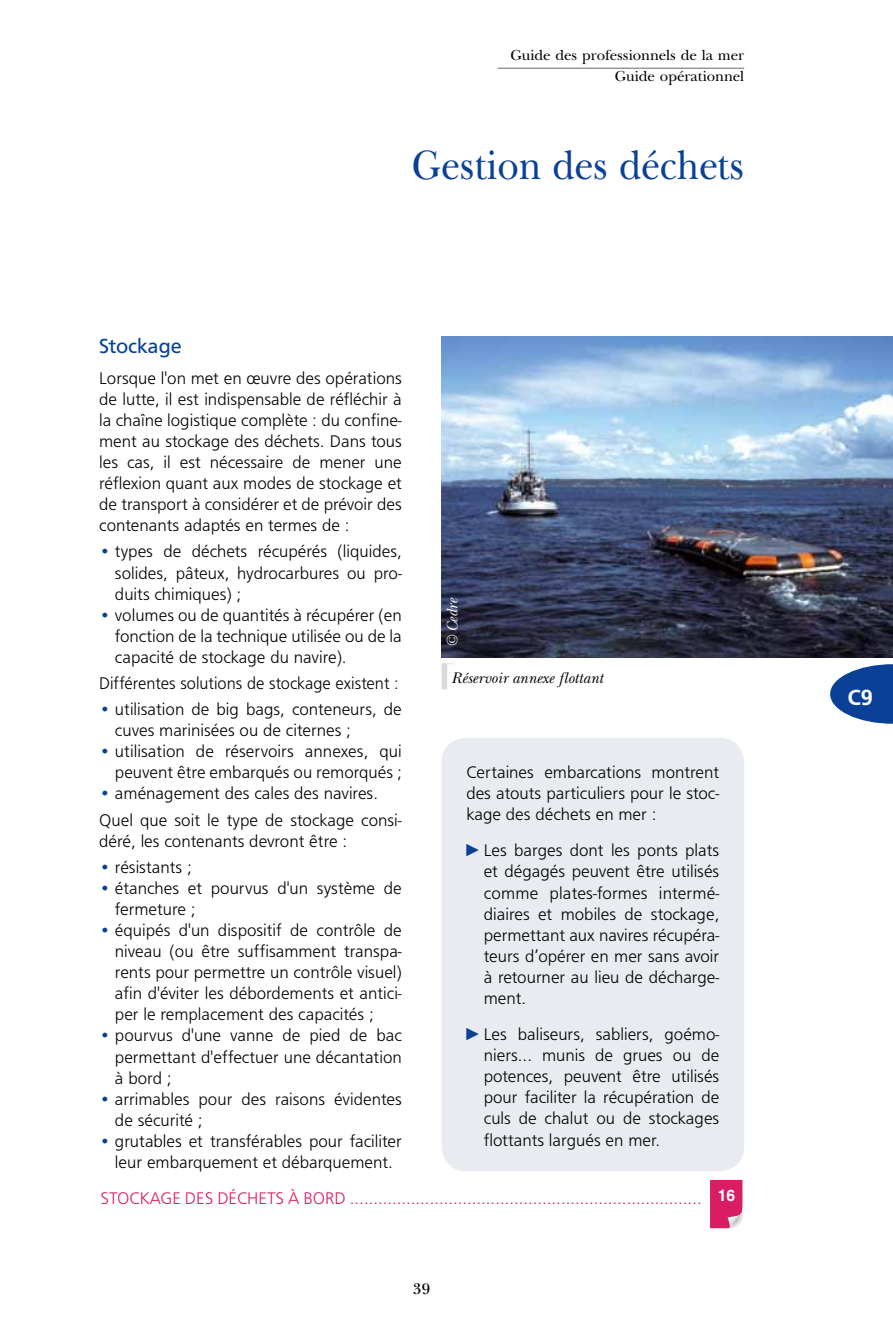
<style>
.page{position:relative;width:893px;height:1340px;background:#fff}
.page>*{position:absolute;margin:0;border:0;box-sizing:border-box;transform-origin:0 0}
.t1{font:42px "New Basker Itc T Roma";color:#0a4197;scale:.9 1}
.t2{font:500 22.75px "Frutus T";color:#fff}
.t3{font:21px "Frutus T";letter-spacing:-.015em;color:#0a4197}
.t4{font:17.5px/21.2px "Frutus T Ligh";color:#000;text-align:justify}
.t5{font:17.5px "Frutus T Ligh";color:#d91c63}
.t6{font:italic 15.75px "New Basker Itc T";color:#000;scale:.95 1}
.t7{font:italic 15.75px "New Basker Itc T";color:#fff;scale:.95 1}
.t8{font:600 15.75px "New Basker Itc T";color:#000}
.t9{font:14.88px/20.7px "New Basker Itc T Roma";color:#000;text-align:right}
.s1{color:#0a4197}
.s2{font-family:"Arial Narrow";color:#0a4197}
</style>
<div class="page">
<hr style="left:498px;top:68px;width:246px;height:1px;background:#68676c">
<svg style="left:710px;top:1179px;width:34px;height:50px;background:#dc427c"></svg>
<div style="left:441px;top:738px;width:303px;height:433px;background:#e8ebef;border-radius:25px"></div>
<img style="left:441px;top:336px;width:451px;height:321px">
<svg style="left:830px;top:664px;width:62px;height:59px"></svg>
<hr style="left:442px;top:663px;width:4px;height:26px;background:#d8dbdc">
<p class="t9" style="left:510px;top:45px;width:235px">Guide des professionnels de la mer<br>Guide opérationnel</p>
<h1 class="t1" style="left:412px;top:141px;width:371px">Gestion des déchets</h1>
<p class="t3" style="left:99px;top:334px;width:84px">Stockage</p>
<p class="t4" style="left:99px;top:367px;width:304px">Lorsque l'on met en œuvre des opérations de lutte, il est indispensable de réfléchir à la chaîne logistique complète : du confine&shy;ment au stockage des déchets. Dans tous les cas, il est nécessaire de mener une réflexion quant aux modes de stockage et de transport à considérer et de prévoir des contenants adaptés en termes de :</p>
<p class="t4" style="left:115px;top:541px;width:288px;text-indent:-16px"><span class="s1">•</span> types de déchets récupérés (liquides, solides, pâteux, hydrocarbures ou pro&shy;duits chimiques) ;</p>
<p class="t4" style="left:115px;top:604px;width:288px;text-indent:-16px"><span class="s1">•</span> volumes ou de quantités à récupérer (en fonction de la technique utilisée ou de la capacité de stockage du navire).</p>
<p class="t4" style="left:99px;top:672px;width:301px">Différentes solutions de stockage existent :</p>
<p class="t4" style="left:115px;top:698px;width:288px;text-indent:-16px"><span class="s1">•</span> utilisation de big bags, conteneurs, de cuves marinisées ou de citernes ;</p>
<p class="t4" style="left:99px;top:741px;width:304px;text-align:right"><span class="s1">•</span> utilisation de réservoirs annexes, qui peuvent être embarqués ou remorqués ;</p>
<p class="t4" style="left:99px;top:780px;width:304px;line-height:26.1px"><span class="s1">•</span> aménagement des cales des navires.<br>Quel que soit le type de stockage consi-</p>
<p class="t4" style="left:99px;top:830px;width:249px">déré, les contenants devront être :</p>
<p class="t4" style="left:99px;top:856px;width:94px"><span class="s1">•</span> résistants ;</p>
<p class="t4" style="left:115px;top:877px;width:288px;text-indent:-16px"><span class="s1">•</span> étanches et pourvus d'un système de fermeture ;</p>
<p class="t4" style="left:115px;top:919px;width:288px;text-indent:-16px"><span class="s1">•</span> équipés d'un dispositif de contrôle de niveau (ou être suffisamment transpa&shy;rents pour permettre un contrôle visuel) afin d'éviter les débordements et antici&shy;per le remplacement des capacités ;</p>
<p class="t4" style="left:115px;top:1024px;width:288px;text-indent:-16px"><span class="s1">•</span> pourvus d'une vanne de pied de bac permettant d'effectuer une décantation à bord ;</p>
<p class="t4" style="left:115px;top:1088px;width:288px;text-indent:-16px"><span class="s1">•</span> arrimables pour des raisons évidentes de sécurité ;</p>
<p class="t4" style="left:99px;top:1130px;width:304px;text-align:center"><span class="s1">•</span> grutables et transférables pour faciliter leur embarquement et débarquement.</p>
<p class="t5" style="left:100px;top:1188px;width:11px">stoc</p>
<p class="t5" style="left:140px;top:1188px;width:22px">kage</p>
<p class="t5" style="left:185px;top:1188px;width:10px">des</p>
<p class="t5" style="left:217px;top:1188px;width:30px">déchets</p>
<p class="t5" style="left:288px;top:1188px;width:27px">à bord</p>
<p class="t5" style="left:350px;top:1188px;width:387px">........................................................................... <sup>16</sup></p>
<p class="t7" style="left:443px;top:647px;width:53px;rotate:-90deg">© Cedre</p>
<p class="t6" style="left:452px;top:668px;width:161px">Réservoir annexe flottant</p>
<p class="t4" style="left:466px;top:761px;width:254px">Certaines embarcations montrent des atouts particuliers pour le stoc&shy;kage des déchets en mer :</p>
<p class="t4" style="left:484px;top:839px;width:237px;text-indent:-18px"><span class="s2">►</span>Les barges dont les ponts plats et dégagés peuvent être utilisés comme plates-formes intermé&shy;diaires et mobiles de stockage, permettant aux navires récupéra&shy;teurs d’opérer en mer sans avoir à retourner au lieu de décharge&shy;ment.</p>
<p class="t4" style="left:484px;top:1023px;width:237px;text-indent:-18px"><span class="s2">►</span>Les baliseurs, sabliers, goémo&shy;niers... munis de grues ou de potences, peuvent être utilisés pour faciliter la récupération de culs de chalut ou de stockages flottants largués en mer.</p>
<p class="t8" style="left:413px;top:1279px;width:18px">39</p>
<h2 class="t2" style="left:847px;top:684px;width:27px">C9</h2>
</div>
